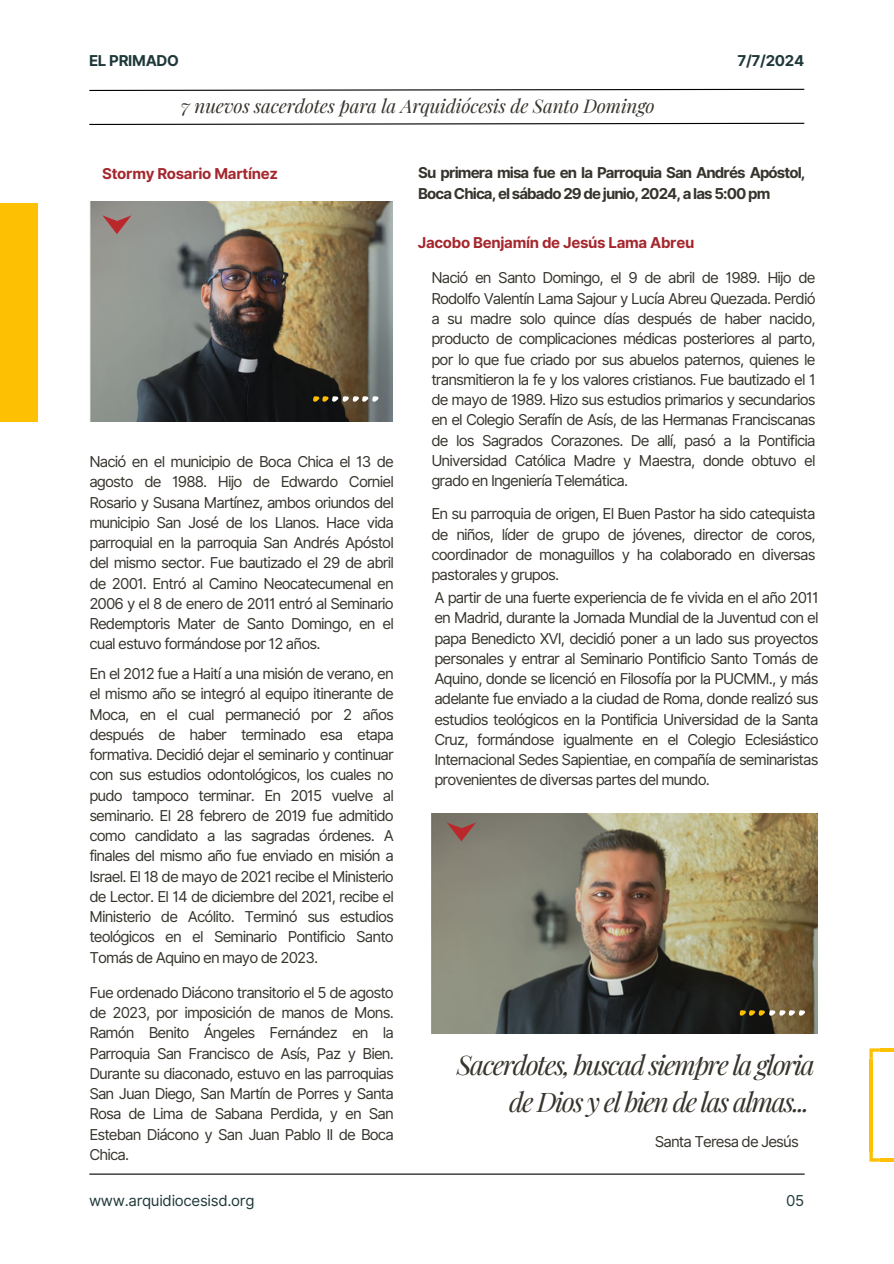
<style>
.page{position:relative;width:894px;height:1264px;background:#fff}
.page>*{position:absolute;margin:0;border:0;box-sizing:border-box;transform-origin:0 0}
.t1{font:italic 26.85px/37.5px "Playfair Display";letter-spacing:-.06em;color:#37342d;text-align:right}
.t2{font:italic 18.9px "Playfair Display";letter-spacing:-.01em;color:#37342d}
.t3{font:15px/20.2px "Inter";letter-spacing:-.06em;color:#37342d;text-align:justify}
.t4{font:700 15px/20.2px "Inter";letter-spacing:-.06em;color:#37342d}
.t5{font:700 15px "Inter";letter-spacing:-.02em;color:#a4272d}
.t6{font:15px "Inter";letter-spacing:-.02em;color:#1f3839}
.t7{font:700 15px "Inter";letter-spacing:-.02em;color:#1f3839}
</style>
<div class="page">
<img style="left:431px;top:813px;width:386px;height:220px">
<img style="left:89px;top:201px;width:303px;height:220px">
<hr style="left:89px;top:1173px;width:715px;height:1px;background:#000">
<svg style="left:89px;top:88px;width:716px;height:3px"></svg>
<svg style="left:89px;top:122px;width:716px;height:3px"></svg>
<svg style="left:739px;top:1010px;width:66px;height:5px"></svg>
<svg style="left:313px;top:396px;width:65px;height:6px"></svg>
<div style="left:0;top:203px;width:38px;height:218px;background:#fdc002"></div>
<hr style="left:869px;top:1058px;width:3px;height:93px;background:#fdc002">
<hr style="left:879px;top:1048px;width:14px;height:3px;background:#fdc002">
<hr style="left:879px;top:1158px;width:14px;height:3px;background:#fdc002">
<svg style="left:869px;top:1048px;width:10px;height:10px"></svg>
<svg style="left:869px;top:1151px;width:10px;height:10px"></svg>
<svg style="left:446px;top:822px;width:30px;height:19px"></svg>
<svg style="left:102px;top:215px;width:29px;height:19px"></svg>
<h4 class="t7" style="left:89px;top:52px;width:91px">EL PRIMADO</h4>
<h2 class="t2" style="left:181px;top:93px;width:475px">7 nuevos sacerdotes para la Arquidiócesis de Santo Domingo</h2>
<h4 class="t7" style="left:737px;top:52px;width:68px">7/7/2024</h4>
<p class="t5" style="left:102px;top:164px;width:177px">Stormy Rosario Martínez</p>
<h3 class="t3" style="left:89px;top:451px;width:306px">Nació en el municipio de Boca Chica el 13 de agosto de 1988. Hijo de Edwardo Corniel Rosario y Susana Martínez, ambos oriundos del municipio San José de los Llanos. Hace vida parroquial en la parroquia San Andrés Apóstol del mismo sector. Fue bautizado el 29 de abril de 2001. Entró al Camino Neocatecumenal en 2006 y el 8 de enero de 2011 entró al Seminario Redemptoris Mater de Santo Domingo, en el cual estuvo formándose por 12 años.</h3>
<h4 class="t3" style="left:89px;top:663px;width:306px">En el 2012 fue a Haití a una misión de verano, en el mismo año se integró al equipo itinerante de Moca, en el cual permaneció por 2 años después de haber terminado esa etapa formativa. Decidió dejar el seminario y continuar con sus estudios odontológicos, los cuales no pudo tampoco terminar. En 2015 vuelve al seminario. El 28 febrero de 2019 fue admitido como candidato a las sagradas órdenes. A finales del mismo año fue enviado en misión a Israel. El 18 de mayo de 2021 recibe el Ministerio de Lector. El 14 de diciembre del 2021, recibe el Ministerio de Acólito. Terminó sus estudios teológicos en el Seminario Pontificio Santo Tomás de Aquino en mayo de 2023.</h4>
<p class="t3" style="left:89px;top:982px;width:306px">Fue ordenado Diácono transitorio el 5 de agosto de 2023, por imposición de manos de Mons.<br>Ramón Benito Ángeles Fernández en la Parroquia San Francisco de Asís, Paz y Bien.<br>Durante su diaconado, estuvo en las parroquias San Juan Diego, San Martín de Porres y Santa Rosa de Lima de Sabana Perdida, y en San Esteban Diácono y San Juan Pablo II de Boca Chica.</p>
<h4 class="t6" style="left:89px;top:1191px;width:167px">www.arquidiocesisd.org</h4>
<p class="t4" style="left:418px;top:163px;width:388px">Su primera misa fue en la Parroquia San Andrés Apóstol,<br>Boca Chica, el sábado 29 de junio, 2024, a las 5:00 pm</p>
<p class="t5" style="left:417px;top:233px;width:278px">Jacobo Benjamín de Jesús Lama Abreu</p>
<p class="t3" style="left:431px;top:268px;width:385px">Nació en Santo Domingo, el 9 de abril de 1989. Hijo de Rodolfo Valentín Lama Sajour y Lucía Abreu Quezada. Perdió a su madre solo quince días después de haber nacido, producto de complicaciones médicas posteriores al parto, por lo que fue criado por sus abuelos paternos, quienes le transmitieron la fe y los valores cristianos. Fue bautizado el 1 de mayo de 1989. Hizo sus estudios primarios y secundarios en el Colegio Serafín de Asís, de las Hermanas Franciscanas de los Sagrados Corazones. De allí, pasó a la Pontificia Universidad Católica Madre y Maestra, donde obtuvo el grado en Ingeniería Telemática.</p>
<p class="t3" style="left:431px;top:504px;width:385px">En su parroquia de origen, El Buen Pastor ha sido catequista de niños, líder de grupo de jóvenes, director de coros, coordinador de monaguillos y ha colaborado en diversas pastorales y grupos.</p>
<p class="t3" style="left:434px;top:587px;width:385px">A partir de una fuerte experiencia de fe vivida en el año 2011 en Madrid, durante la Jornada Mundial de la Juventud con el papa Benedicto XVI, decidió poner a un lado sus proyectos personales y entrar al Seminario Pontificio Santo Tomás de Aquino, donde se licenció en Filosofía por la PUCMM., y más adelante fue enviado a la ciudad de Roma, donde realizó sus estudios teológicos en la Pontificia Universidad de la Santa Cruz, formándose igualmente en el Colegio Eclesiástico Internacional Sedes Sapientiae, en compañía de seminaristas provenientes de diversas partes del mundo.</p>
<h1 class="t1" style="left:457px;top:1044px;width:359px">Sacerdotes, buscad siempre la gloria de Dios y el bien de las almas...</h1>
<p class="t3" style="left:654px;top:1131px;width:146px">Santa Teresa de Jesús</p>
<p class="t6" style="left:785px;top:1191px;width:20px">05</p>
</div>
